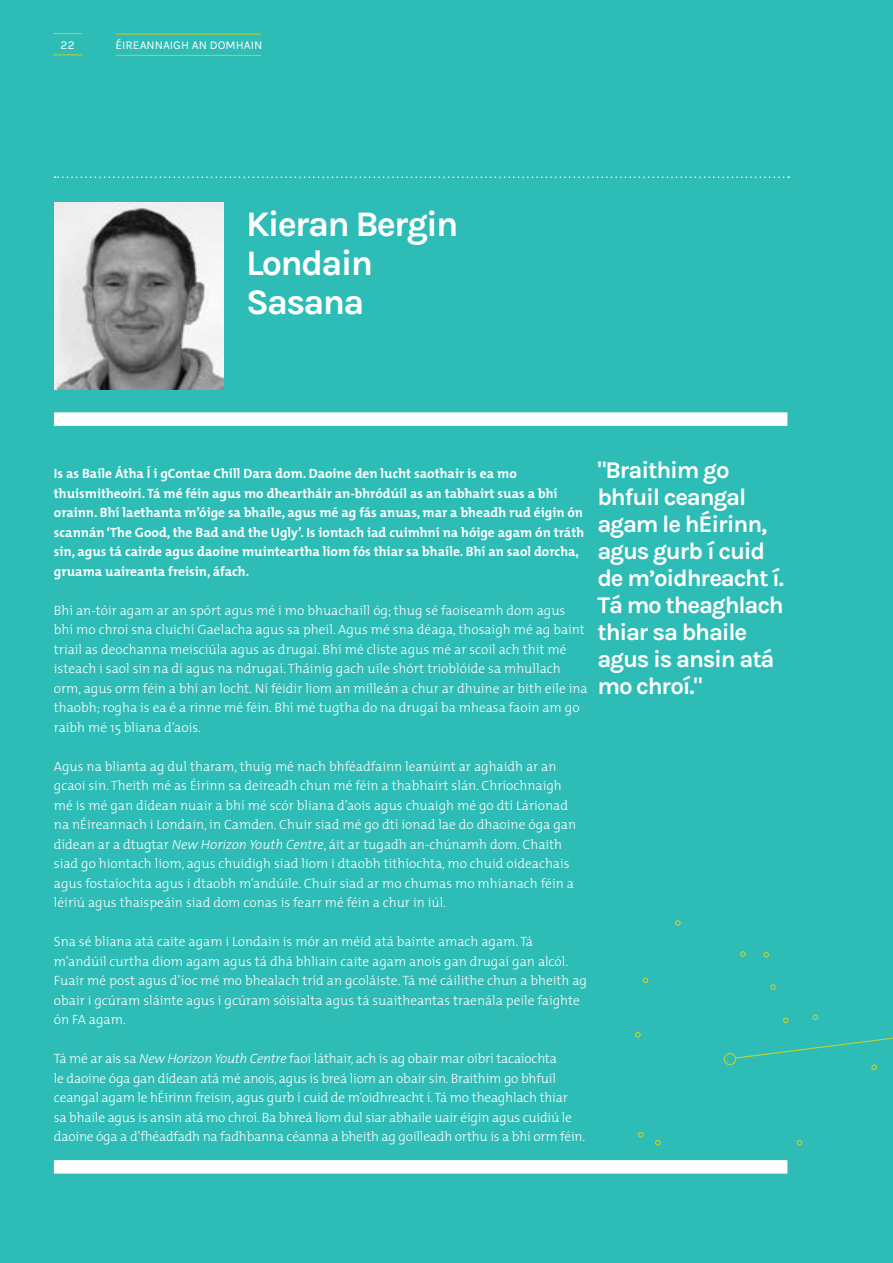
<style>
.page{position:relative;width:893px;height:1263px;background:#2dbcb6}
.page>*{position:absolute;margin:0;border:0;box-sizing:border-box;transform-origin:0 0}
.t1{font:700 36px/39px "Karla";letter-spacing:-.05em;color:#fff}
.t2{font:700 24px/27px "Karla";letter-spacing:-.05em;color:#fff}
.t3{font:300 13.5px/19.5px "The Mix";color:#fff}
.t4{font:700 13.5px/19.5px "The Mix";color:#fff}
.t5{font:12px "Karla";color:#fff}
.s1{font-style:italic}
</style>
<div class="page">
<svg style="left:53px;top:33px;width:29px;height:1px"></svg>
<svg style="left:53px;top:54px;width:29px;height:1px"></svg>
<div style="left:54px;top:1160px;width:733px;height:13px;background:#fff"></div>
<div style="left:54px;top:412px;width:733px;height:14px;background:#fff"></div>
<svg style="left:635px;top:920px;width:258px;height:226px"></svg>
<hr style="left:116px;top:55px;width:145px;height:1px;background:#c3cf35">
<hr style="left:116px;top:34px;width:145px;height:1px;background:#c3cf35">
<svg style="left:55px;top:176px;width:734px;height:2px"></svg>
<img style="left:55px;top:203px;width:168px;height:187px">
<p class="t5" style="left:61px;top:38px;width:16px">22</p>
<p class="t5" style="left:115px;top:39px;width:19px">ÉIREANNA</p>
<p class="t5" style="left:170px;top:39px;width:91px">IGH AN DOMHAIN</p>
<h1 class="t1" style="left:246px;top:204px;width:214px">Kieran Bergin<br>Londain<br>Sasana</h1>
<p class="t4" style="left:54px;top:463px;width:532px">Is as Baile Átha Í i gContae Chill Dara dom. Daoine den lucht saothair is ea mo thuismitheoirí. Tá mé féin agus mo dheartháir an-bhródúil as an tabhairt suas a bhí orainn. Bhí laethanta m’óige sa bhaile, agus mé ag fás anuas, mar a bheadh rud éigin ón scannán ‘The Good, the Bad and the Ugly’. Is iontach iad cuimhní na hóige agam ón tráth sin, agus tá cairde agus daoine muinteartha liom fós thiar sa bhaile. Bhí an saol dorcha, gruama uaireanta freisin, áfach.</p>
<p class="t3" style="left:54px;top:600px;width:535px">Bhí an-tóir agam ar an spórt agus mé i mo bhuachaill óg; thug sé faoiseamh dom agus bhí mo chroí sna cluichí Gaelacha agus sa pheil. Agus mé sna déaga, thosaigh mé ag baint triail as deochanna meisciúla agus as drugaí. Bhí mé cliste agus mé ar scoil ach thit mé isteach i saol sin na dí agus na ndrugaí. Tháinig gach uile shórt trioblóide sa mhullach orm, agus orm féin a bhí an locht. Ní féidir liom an milleán a chur ar dhuine ar bith eile ina thaobh; rogha is ea é a rinne mé féin. Bhí mé tugtha do na drugaí ba mheasa faoin am go raibh mé 15 bliana d’aois.</p>
<p class="t3" style="left:54px;top:756px;width:524px">Agus na blianta ag dul tharam, thuig mé nach bhféadfainn leanúint ar aghaidh ar an gcaoi sin. Theith mé as Éirinn sa deireadh chun mé féin a thabhairt slán. Chríochnaigh mé is mé gan dídean nuair a bhí mé scór bliana d’aois agus chuaigh mé go dtí Lárionad na nÉireannach i Londain, in Camden. Chuir siad mé go dtí ionad lae do dhaoine óga gan dídean ar a dtugtar <span class="s1">New Horizon Youth Centre</span>, áit ar tugadh an-chúnamh dom. Chaith siad go hiontach liom, agus chuidigh siad liom i dtaobh tithíochta, mo chuid oideachais agus fostaíochta agus i dtaobh m’andúile. Chuir siad ar mo chumas mo mhianach féin a léiriú agus thaispeáin siad dom conas is fearr mé féin a chur in iúl.</p>
<p class="t3" style="left:54px;top:931px;width:535px">Sna sé bliana atá caite agam i Londain is mór an méid atá bainte amach agam. Tá m’andúil curtha díom agam agus tá dhá bhliain caite agam anois gan drugaí gan alcól.<br>Fuair mé post agus d’íoc mé mo bhealach tríd an gcoláiste. Tá mé cáilithe chun a bheith ag obair i gcúram sláinte agus i gcúram sóisialta agus tá suaitheantas traenála peile faighte ón FA agam.</p>
<p class="t3" style="left:54px;top:1048px;width:533px">Tá mé ar ais sa <span class="s1">New Horizon Youth Centre</span> faoi láthair, ach is ag obair mar oibrí tacaíochta<br>le daoine óga gan dídean atá mé anois, agus is breá liom an obair sin. Braithim go bhfuil ceangal agam le hÉirinn freisin, agus gurb í cuid de m’oidhreacht í.Tá mo theaghlach thiar<br>sa bhaile agus is ansin atá mo chroí. Ba bhreá liom dul siar abhaile uair éigin agus cuidiú le daoine óga a d’fhéadfadh na fadhbanna céanna a bheith ag goilleadh orthu is a bhí orm féin.</p>
<h2 class="t2" style="left:597px;top:456px;width:188px">"Braithim go bhfuil ceangal agam le hÉirinn, agus gurb í cuid de m’oidhreacht í.<br>Tá mo theaghlach thiar sa bhaile agus is ansin atá mo chroí."</h2>
</div>
